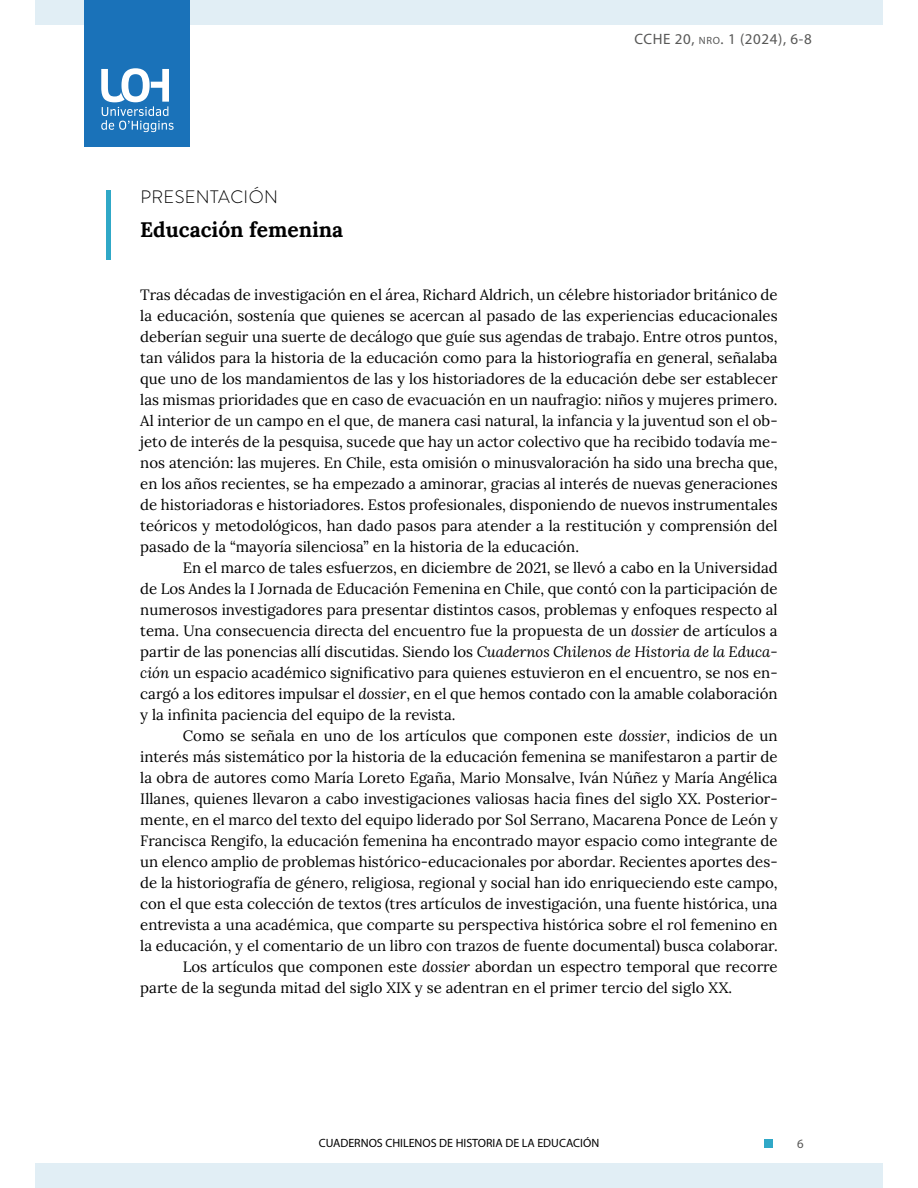
<style>
.page{position:relative;width:918px;height:1188px;background:#fff}
.page>*{position:absolute;margin:0;border:0;box-sizing:border-box;transform-origin:0 0}
.cche-title2-presenta{font:700 21px "Lora";color:#000}
.cche-title-presentat{font:300 18px "Brandon Grotesque";letter-spacing:.02em;color:#000}
.cche-body{font:15px/21px "Lora";color:#000;text-align:justify}
.cche-body-i{font:15px/21px "Lora";color:#000;text-align:justify}
.t1{font:15px "Myriad Pro";letter-spacing:.04em;color:#575756}
.t2{font:12.75px "Myriad Pro";color:#575756}
.t3{font:12px "Myriad Pro";color:#000}
.s1{font-size:10.5px}
.s2{font-style:italic}
</style>
<div class="page">
<div style="left:35px;top:0;width:848px;height:25px;background:#e1eef5"></div>
<div style="left:35px;top:1164px;width:848px;height:24px;background:#e1eef5"></div>
<div style="left:764px;top:1139px;width:9px;height:9px;background:#30a8c7"></div>
<div style="left:106px;top:190px;width:5px;height:70px;background:#30a8c7"></div>
<div style="left:84px;top:0;width:106px;height:146px;background:#1a72b9"></div>
<svg style="left:101px;top:68px;width:73px;height:64px"></svg>
<p class="cche-title-presentat" style="left:140px;top:184px;width:139px">PRESENTACIÓN</p>
<p class="cche-title2-presenta" style="left:140px;top:214px;width:205px">Educación femenina</p>
<p class="t1" style="left:634px;top:29px;width:179px">CCHE 20, <span class="s1">NRO</span>. 1 (2024), 6-8</p>
<p class="cche-body-i" style="left:140px;top:284px;width:639px">Tras décadas de investigación en el área, Richard Aldrich, un célebre historiador británico de la educación, sostenía que quienes se acercan al pasado de las experiencias educacionales deberían seguir una suerte de decálogo que guíe sus agendas de trabajo. Entre otros puntos, tan válidos para la historia de la educación como para la historiografía en general, señalaba que uno de los mandamientos de las y los historiadores de la educación debe ser establecer las mismas prioridades que en caso de evacuación en un naufragio: niños y mujeres primero.<br>Al interior de un campo en el que, de manera casi natural, la infancia y la juventud son el ob&shy;jeto de interés de la pesquisa, sucede que hay un actor colectivo que ha recibido todavía me&shy;nos atención: las mujeres. En Chile, esta omisión o minusvaloración ha sido una brecha que, en los años recientes, se ha empezado a aminorar, gracias al interés de nuevas generaciones de historiadoras e historiadores. Estos profesionales, disponiendo de nuevos instrumentales teóricos y metodológicos, han dado pasos para atender a la restitución y comprensión del pasado de la “mayoría silenciosa” en la historia de la educación.</p>
<p class="cche-body" style="left:140px;top:557px;width:639px;text-indent:43px">En el marco de tales esfuerzos, en diciembre de 2021, se llevó a cabo en la Universidad de Los Andes la I Jornada de Educación Femenina en Chile, que contó con la participación de numerosos investigadores para presentar distintos casos, problemas y enfoques respecto al tema. Una consecuencia directa del encuentro fue la propuesta de un <span class="s2">dossier</span> de artículos a partir de las ponencias allí discutidas. Siendo los <span class="s2">Cuadernos Chilenos de Historia de la Educa&shy;ción</span> un espacio académico significativo para quienes estuvieron en el encuentro, se nos en&shy;cargó a los editores impulsar el <span class="s2">dossier</span>, en el que hemos contado con la amable colaboración y la infinita paciencia del equipo de la revista.</p>
<p class="cche-body" style="left:140px;top:725px;width:639px;text-indent:43px">Como se señala en uno de los artículos que componen este <span class="s2">dossier</span>, indicios de un interés más sistemático por la historia de la educación femenina se manifestaron a partir de la obra de autores como María Loreto Egaña, Mario Monsalve, Iván Núñez y María Angélica Illanes, quienes llevaron a cabo investigaciones valiosas hacia fines del siglo XX. Posterior&shy;mente, en el marco del texto del equipo liderado por Sol Serrano, Macarena Ponce de León y Francisca Rengifo, la educación femenina ha encontrado mayor espacio como integrante de un elenco amplio de problemas histórico-educacionales por abordar. Recientes aportes des&shy;de la historiografía de género, religiosa, regional y social han ido enriqueciendo este campo, con el que esta colección de textos (tres artículos de investigación, una fuente histórica, una entrevista a una académica, que comparte su perspectiva histórica sobre el rol femenino en la educación, y el comentario de un libro con trazos de fuente documental) busca colaborar.</p>
<p class="cche-body" style="left:140px;top:956px;width:639px;text-indent:43px">Los artículos que componen este <span class="s2">dossier</span> abordan un espectro temporal que recorre parte de la segunda mitad del siglo XIX y se adentran en el primer tercio del siglo XX.</p>
<p class="t3" style="left:319px;top:1136px;width:282px">CUADERNOS CHILENOS DE HISTORIA DE LA EDUCACIÓN</p>
<p class="t2" style="left:797px;top:1135px;width:8px">6</p>
</div>
